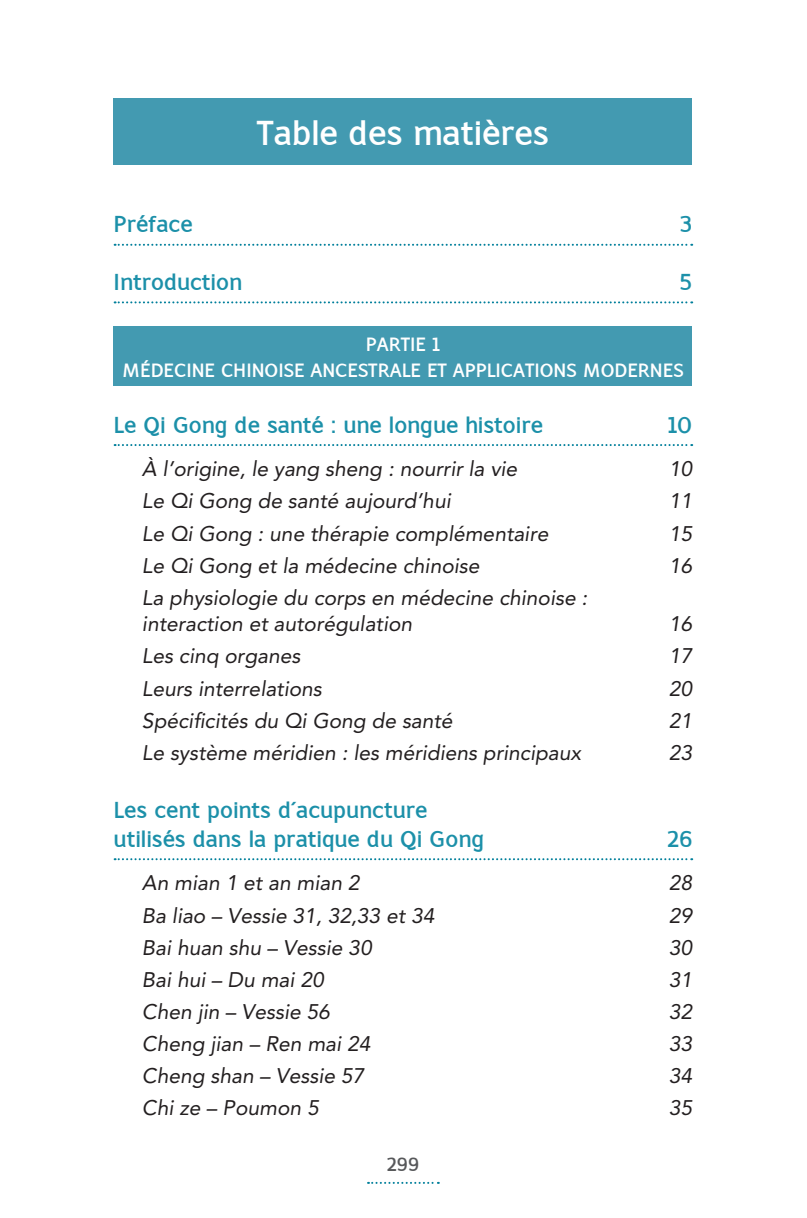
<style>
.page{position:relative;width:807px;height:1218px;background:#fff}
.page>*{position:absolute;margin:0;border:0;box-sizing:border-box;transform-origin:0 0}
.t1{font:700 36px "Latinaires";color:#fff}
.t2{font:700 24px/29.2px "Latinaires";color:#1c90a9}
.t3{font:italic 21px/26.4px "Avenir LT Std";color:#231f20}
.t4{font:700 20px/26.4px "Latinaires";color:#fff;text-align:center}
.t5{font:700 20px "Latinaires";color:#57585a}
</style>
<div class="page">
<svg style="left:368px;top:1182px;width:71px;height:2px"></svg>
<div style="left:114px;top:98px;width:578px;height:67px;background:#439ab1"></div>
<svg style="left:115px;top:244px;width:577px;height:2px"></svg>
<svg style="left:115px;top:301px;width:577px;height:2px"></svg>
<div style="left:114px;top:326px;width:578px;height:60px;background:#439ab1"></div>
<svg style="left:115px;top:444px;width:577px;height:2px"></svg>
<svg style="left:115px;top:858px;width:577px;height:2px"></svg>
<h1 class="t1" style="left:257px;top:114px;width:294px">Table des matières</h1>
<p class="t2" style="left:114px;top:210px;width:80px">Préface</p>
<p class="t2" style="left:679px;top:210px;width:14px">3</p>
<p class="t2" style="left:114px;top:268px;width:130px">Introduction</p>
<p class="t2" style="left:679px;top:268px;width:14px">5</p>
<p class="t4" style="left:122px;top:331px;width:563px">PARTIE 1<br>MÉDECINE CHINOISE ANCESTRALE ET APPLICATIONS MODERNES</p>
<p class="t2" style="left:114px;top:410px;width:431px">Le Qi Gong de santé : une longue histoire</p>
<p class="t2" style="left:667px;top:410px;width:26px">10</p>
<p class="t3" style="left:142px;top:456px;width:377px">À l’origine, le yang sheng : nourrir la vie</p>
<p class="t3" style="left:668px;top:456px;width:25px">10</p>
<p class="t3" style="left:142px;top:488px;width:310px">Le Qi Gong de santé aujourd’hui</p>
<p class="t3" style="left:668px;top:488px;width:25px">11</p>
<p class="t3" style="left:142px;top:520px;width:408px">Le Qi Gong : une thérapie complémentaire</p>
<p class="t3" style="left:668px;top:520px;width:25px">15</p>
<p class="t3" style="left:142px;top:553px;width:339px">Le Qi Gong et la médecine chinoise</p>
<p class="t3" style="left:668px;top:553px;width:25px">16</p>
<p class="t3" style="left:142px;top:585px;width:447px">La physiologie du corps en médecine chinoise : interaction et autorégulation</p>
<p class="t3" style="left:668px;top:611px;width:25px">16</p>
<p class="t3" style="left:142px;top:643px;width:160px">Les cinq organes</p>
<p class="t3" style="left:668px;top:643px;width:25px">17</p>
<p class="t3" style="left:142px;top:675px;width:181px">Leurs interrelations</p>
<p class="t3" style="left:668px;top:675px;width:25px">20</p>
<p class="t3" style="left:142px;top:708px;width:312px">Spécificités du Qi Gong de santé</p>
<p class="t3" style="left:668px;top:708px;width:25px">21</p>
<p class="t3" style="left:142px;top:740px;width:440px">Le système méridien : les méridiens principaux</p>
<p class="t3" style="left:668px;top:740px;width:25px">23</p>
<p class="t2" style="left:114px;top:795px;width:372px">Les cent points d’acupuncture utilisés dans la pratique du Qi Gong</p>
<p class="t2" style="left:667px;top:825px;width:27px">26</p>
<p class="t3" style="left:142px;top:870px;width:219px">An mian 1 et an mian 2</p>
<p class="t3" style="left:668px;top:870px;width:25px">28</p>
<p class="t3" style="left:142px;top:902px;width:294px">Ba liao – Vessie 31, 32,33 et 34</p>
<p class="t3" style="left:668px;top:902px;width:25px">29</p>
<p class="t3" style="left:142px;top:934px;width:231px">Bai huan shu – Vessie 30</p>
<p class="t3" style="left:668px;top:934px;width:25px">30</p>
<p class="t3" style="left:142px;top:967px;width:183px">Bai hui – Du mai 20</p>
<p class="t3" style="left:668px;top:967px;width:25px">31</p>
<p class="t3" style="left:142px;top:999px;width:189px">Chen jin – Vessie 56</p>
<p class="t3" style="left:668px;top:999px;width:25px">32</p>
<p class="t3" style="left:142px;top:1031px;width:230px">Cheng jian – Ren mai 24</p>
<p class="t3" style="left:668px;top:1031px;width:25px">33</p>
<p class="t3" style="left:142px;top:1063px;width:224px">Cheng shan – Vessie 57</p>
<p class="t3" style="left:668px;top:1063px;width:25px">34</p>
<p class="t3" style="left:142px;top:1095px;width:178px">Chi ze – Poumon 5</p>
<p class="t3" style="left:668px;top:1095px;width:25px">35</p>
<p class="t5" style="left:387px;top:1153px;width:34px">299</p>
</div>
